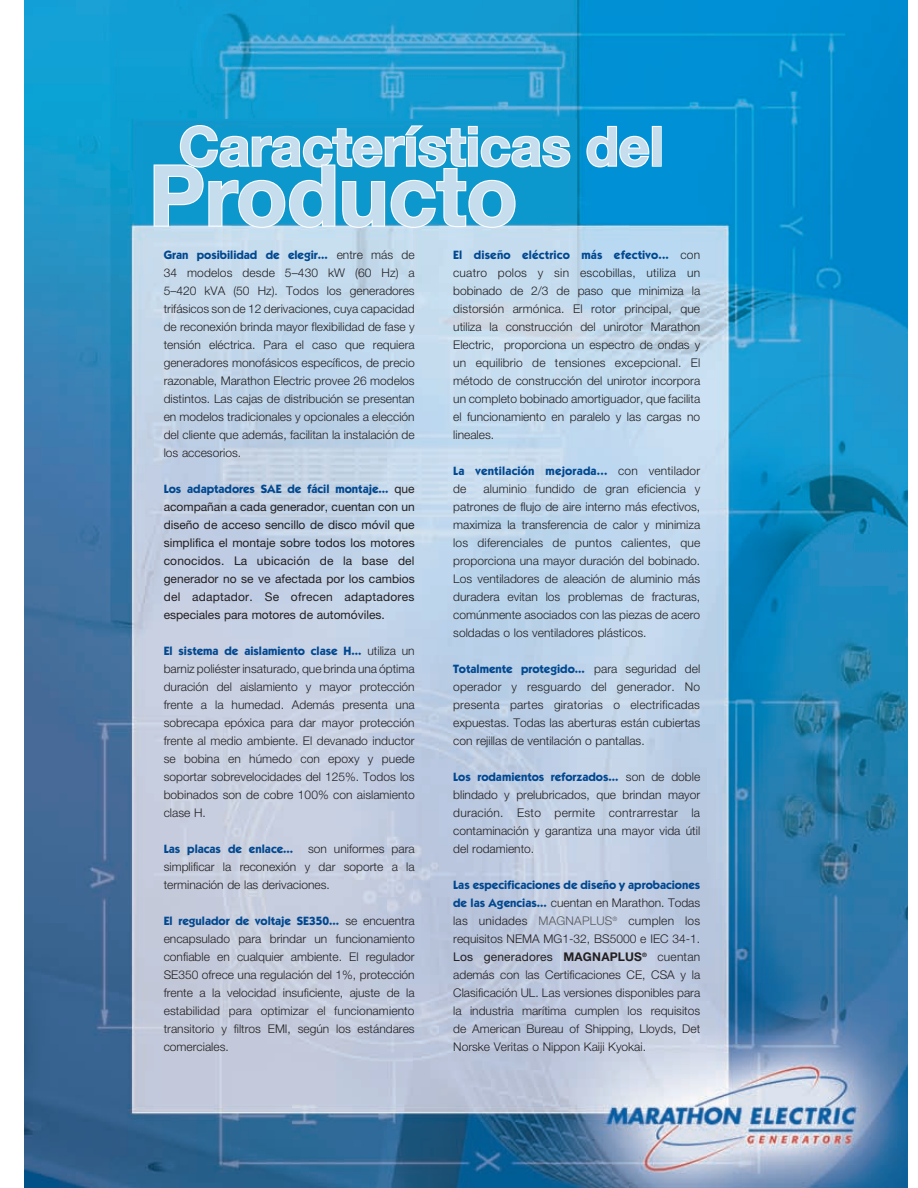
<style>
.page{position:relative;width:918px;height:1188px;background:#fff}
.page>*{position:absolute;margin:0;border:0;box-sizing:border-box;transform-origin:0 0}
.t1{font:700 84px "Helvetica Neue";color:#c5dded}
.t2{font:700 54px "Helvetica Neue";color:#c5dded}
.t3{font:300 12px/18px "Helvetica Neue";color:#231f20;text-align:justify}
.t4{font:700 12px "Kabel IT Cby BT";color:#014890}
.t5{font:12px/18px "Helvetica Neue";color:#231f20;text-align:justify}
.s1{font-family:"Helvetica Neue";font-weight:300;color:#231f20}
.s2{font-family:"Helvetica Neue";font-weight:400;color:#231f20}
.s3{font-family:"Kabel IT Cby BT";font-weight:700;color:#014890}
.s4{color:#57585a}
.s5{font-weight:400}
.s6{font-weight:700}
</style>
<div class="page">
<img style="left:24px;top:0;width:883px;height:1188px">
<svg style="left:585px;top:125px;width:66px;height:44px"></svg>
<div style="left:652px;top:126px;width:10px;height:41px;border:2px solid #fff"></div>
<svg style="left:152px;top:123px;width:419px;height:106px;background:#42aed7"></svg>
<h2 class="t2" style="left:179px;top:113px;width:486px">Características del</h2>
<h1 class="t1" style="left:149px;top:144px;width:370px">Producto</h1>
<p class="t4" style="left:164px;top:247px;width:253px">Gran posibilidad de elegir... <span class="s1">entre más de</span></p>
<p class="t3" style="left:164px;top:263px;width:253px">34 modelos desde 5–430 kW (60 Hz) a 5–420 kVA (50 Hz). Todos los generadores trifásicos son de 12 derivaciones, cuya capacidad de reconexión brinda mayor flexibilidad de fase y tensión eléctrica. Para el caso que requiera generadores monofásicos específicos, de precio razonable, Marathon Electric provee 26 modelos distintos. Las cajas de distribución se presentan en modelos tradicionales y opcionales a elección del cliente que además, facilitan la instalación de los accesorios.</p>
<p class="t4" style="left:164px;top:481px;width:253px">Los adaptadores SAE de fácil montaje... <span class="s2">que</span></p>
<p class="t5" style="left:164px;top:497px;width:253px">acompañan a cada generador, cuentan con un diseño de acceso sencillo de disco móvil que simplifica el montaje sobre todos los motores conocidos. La ubicación de la base del generador no se ve afectada por los cambios del adaptador. Se ofrecen adaptadores especiales para motores de automóviles.</p>
<p class="t4" style="left:164px;top:643px;width:253px">El sistema de aislamiento clase H... <span class="s1">utiliza un</span></p>
<p class="t3" style="left:164px;top:659px;width:253px">barniz poliéster insaturado, que brinda una óptima duración del aislamiento y mayor protección frente a la humedad. Además presenta una sobrecapa epóxica para dar mayor protección frente al medio ambiente. El devanado inductor se bobina en húmedo con epoxy y puede soportar sobrevelocidades del 125%. Todos los bobinados son de cobre 100% con aislamiento clase H.</p>
<p class="t4" style="left:164px;top:841px;width:253px">Las placas de enlace... <span class="s1">son uniformes para</span></p>
<p class="t3" style="left:164px;top:857px;width:253px">simplificar la reconexión y dar soporte a la terminación de las derivaciones.</p>
<p class="t4" style="left:164px;top:913px;width:253px">El regulador de voltaje SE350... <span class="s1">se encuentra</span></p>
<p class="t3" style="left:164px;top:929px;width:253px">encapsulado para brindar un funcionamiento confiable en cualquier ambiente. El regulador SE350 ofrece una regulación del 1%, protección frente a la velocidad insuficiente, ajuste de la estabilidad para optimizar el funcionamiento transitorio y filtros EMI, según los estándares comerciales.</p>
<p class="t4" style="left:453px;top:248px;width:249px">El diseño eléctrico más efectivo... <span class="s1">con</span></p>
<p class="t3" style="left:453px;top:264px;width:249px">cuatro polos y sin escobillas, utiliza un bobinado de 2/3 de paso que minimiza la distorsión armónica. El rotor principal, que utiliza la construcción del unirotor Marathon Electric, proporciona un espectro de ondas y un equilibrio de tensiones excepcional. El método de construcción del unirotor incorpora un completo bobinado amortiguador, que facilita el funcionamiento en paralelo y las cargas no lineales.</p>
<p class="t4" style="left:453px;top:464px;width:248px">La ventilación mejorada... <span class="s1">con ventilador</span></p>
<p class="t3" style="left:453px;top:480px;width:15px">de</p>
<p class="t3" style="left:453px;top:480px;width:249px;text-indent:30px">aluminio fundido de gran eficiencia y patrones de flujo de aire interno más efectivos, maximiza la transferencia de calor y minimiza los diferenciales de puntos calientes, que proporciona una mayor duración del bobinado.<br>Los ventiladores de aleación de aluminio más duradera evitan los problemas de fracturas, comúnmente asociados con las piezas de acero soldadas o los ventiladores plásticos.</p>
<p class="t4" style="left:453px;top:662px;width:249px">Totalmente protegido... <span class="s1">para seguridad del</span></p>
<p class="t3" style="left:453px;top:678px;width:249px">operador y resguardo del generador. No presenta partes giratorias o electrificadas expuestas. Todas las aberturas están cubiertas con rejillas de ventilación o pantallas.</p>
<p class="t4" style="left:453px;top:770px;width:249px">Los rodamientos reforzados... <span class="s1">son de doble</span></p>
<p class="t3" style="left:453px;top:786px;width:249px">blindado y prelubricados, que brindan mayor duración. Esto permite contrarrestar la contaminación y garantiza una mayor vida útil del rodamiento.</p>
<p class="t4" style="left:453px;top:878px;width:249px">Las especificaciones de diseño y aprobaciones</p>
<p class="t3" style="left:453px;top:894px;width:249px"><span class="s3">de las Agencias...</span> cuentan en Marathon. Todas las unidades <span class="s4">MagnaPLUS</span><sup>®</sup> cumplen los requisitos NEMA MG1-32, BS5000 e IEC 34-1.<br><span class="s5">Los generadores</span> <span class="s6">MagnaPLUS</span><sup>®</sup> cuentan además con las Certificaciones CE, CSA y la Clasificación UL. Las versiones disponibles para la industria marítima cumplen los requisitos de American Bureau of Shipping, Lloyds, Det Norske Veritas o Nippon Kaiji Kyokai.</p>
</div>
